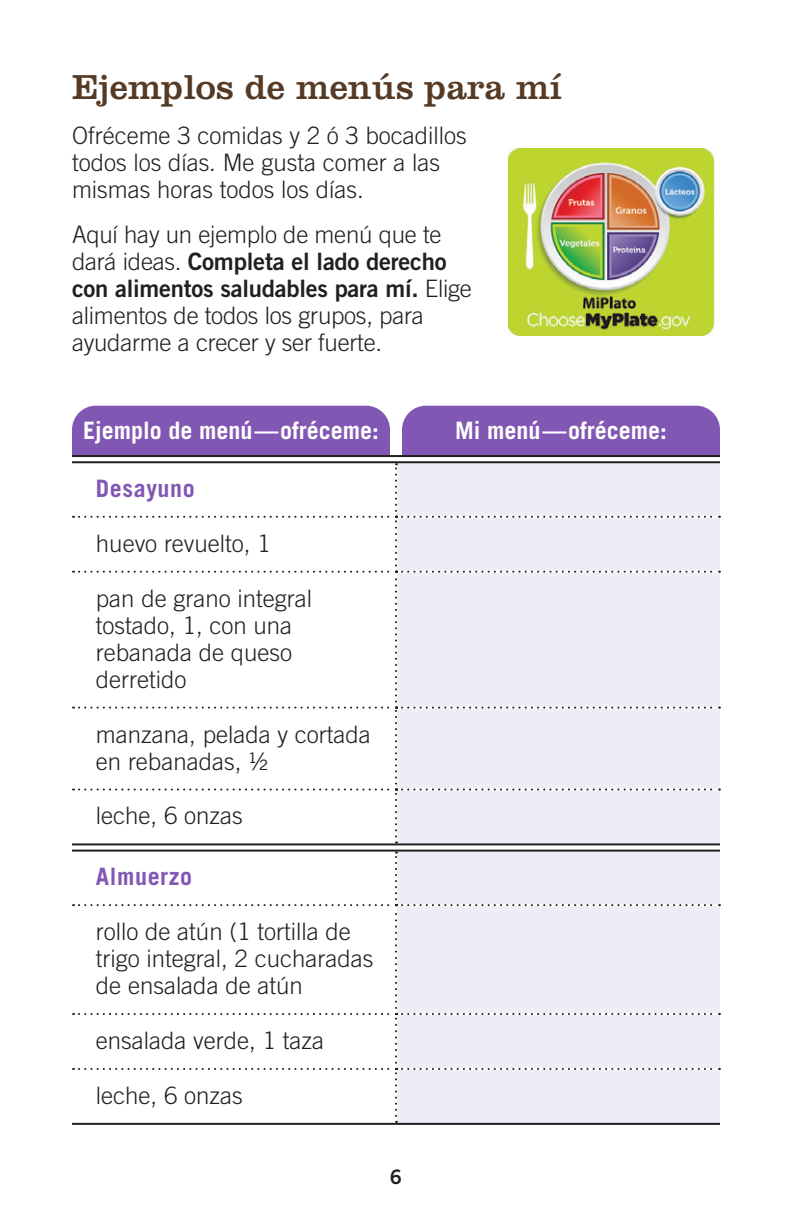
<style>
.page{position:relative;width:792px;height:1224px;background:#fff}
.page>*{position:absolute;margin:0;border:0;box-sizing:border-box;transform-origin:0 0}
.t1{font:36px "Clarendon";color:#553b26}
.t2{font:300 24px/27px "Trade Gothic";color:#231f20}
.t3{font:700 24px "Trade Gothic";color:#fff}
.t4{font:700 24px "Trade Gothic";letter-spacing:.025em;color:#8157b4}
.t5{font:20px "Trade Gothic Bold Two";color:#231f20}
.s1{font-family:"Trade Gothic Bold Two";font-weight:400}
</style>
<div class="page">
<div style="left:72px;top:406px;width:318px;height:49px;background:#8157b4"></div>
<div style="left:402px;top:406px;width:318px;height:49px;background:#8157b4"></div>
<hr style="left:72px;top:455px;width:648px;height:2px;background:#231f20">
<hr style="left:72px;top:461px;width:324px;height:2px;background:#231f20">
<hr style="left:396px;top:461px;width:324px;height:2px;background:#231f20">
<hr style="left:72px;top:843px;width:324px;height:2px;background:#231f20">
<hr style="left:396px;top:843px;width:324px;height:2px;background:#231f20">
<svg style="left:73px;top:463px;width:647px;height:380px"></svg>
<hr style="left:72px;top:850px;width:324px;height:2px;background:#231f20">
<hr style="left:396px;top:850px;width:324px;height:2px;background:#231f20">
<hr style="left:72px;top:1123px;width:324px;height:2px;background:#231f20">
<hr style="left:396px;top:1123px;width:324px;height:2px;background:#231f20">
<svg style="left:73px;top:852px;width:647px;height:271px"></svg>
<img style="left:508px;top:148px;width:207px;height:188px">
<h2 class="t1" style="left:72px;top:66px;width:491px">Ejemplos de menús para mí</h2>
<p class="t2" style="left:72px;top:122px;width:396px">Ofréceme 3 comidas y 2 ó 3 bocadillos todos los días. Me gusta comer a las mismas horas todos los días.</p>
<p class="t2" style="left:72px;top:221px;width:401px">Aquí hay un ejemplo de menú que te dará ideas. <span class="s1">Completa el lado derecho con alimentos saludables para mí.</span> Elige alimentos de todos los grupos, para ayudarme a crecer y ser fuerte.</p>
<h3 class="t3" style="left:83px;top:416px;width:297px">Ejemplo de menú—ofréceme:</h3>
<h4 class="t4" style="left:96px;top:473px;width:100px">Desayuno</h4>
<p class="t2" style="left:96px;top:529px;width:176px">huevo revuelto, 1</p>
<p class="t2" style="left:96px;top:584px;width:218px">pan de grano integral tostado, 1, con una rebanada de queso derretido</p>
<p class="t2" style="left:96px;top:720px;width:276px">manzana, pelada y cortada en rebanadas, ½</p>
<p class="t2" style="left:96px;top:802px;width:148px">leche, 6 onzas</p>
<h4 class="t4" style="left:96px;top:862px;width:98px">Almuerzo</h4>
<p class="t2" style="left:96px;top:918px;width:279px">rollo de atún (1 tortilla de trigo integral, 2 cucharadas de ensalada de atún</p>
<p class="t2" style="left:96px;top:1027px;width:230px">ensalada verde, 1 taza</p>
<p class="t2" style="left:96px;top:1082px;width:148px">leche, 6 onzas</p>
<p class="t5" style="left:390px;top:1164px;width:14px">6</p>
<p class="t3" style="left:455px;top:416px;width:213px">Mi menú—ofréceme:</p>
</div>
